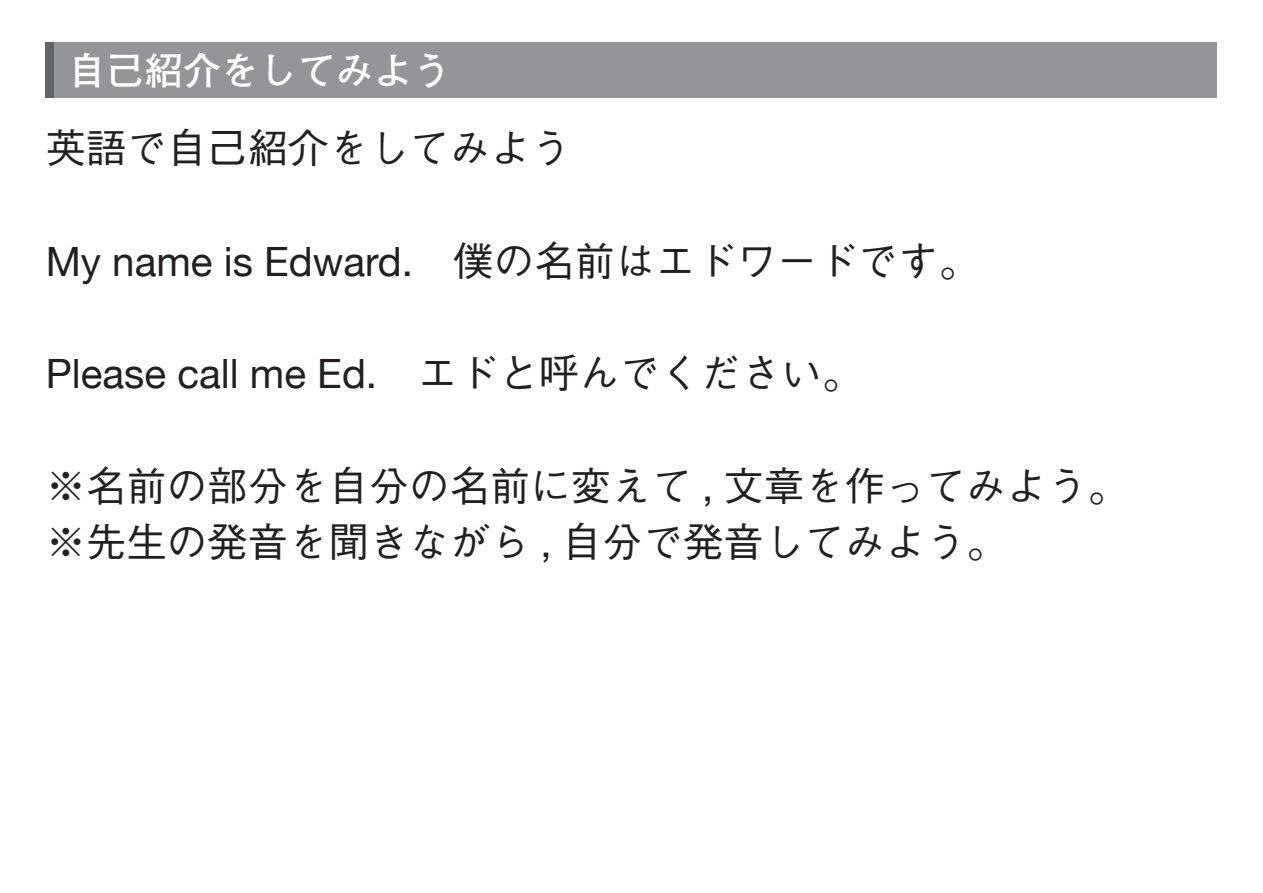
<style>
.page{position:relative;width:1263px;height:893px;background:#fff}
.page>*{position:absolute;margin:0;border:0;box-sizing:border-box;transform-origin:0 0}
.t1{font:500 40.35px/56.4px "Gothic BBB";color:#231f20}
.t2{font:40.35px "Helvetica Neue";color:#231f20}
.t3{font:700 38.25px "Futo Go B101";color:#fff}
.s1{font-family:"Gothic BBB";font-weight:500}
.s2{font-family:"Helvetica Neue";font-weight:400}
</style>
<div class="page">
<div style="left:46px;top:43px;width:1171px;height:55px;background:#939598"></div>
<div style="left:46px;top:43px;width:8px;height:55px;background:#636366"></div>
<p class="t3" style="left:68px;top:48px;width:384px">自己紹介をしてみよう</p>
<p class="t1" style="left:46px;top:121px;width:527px">英語で自己紹介をしてみよう</p>
<p class="t2" style="left:46px;top:232px;width:934px">My name is Edward.<span class="s1">　僕の名前はエドワードです。</span></p>
<p class="t2" style="left:46px;top:345px;width:818px">Please call me Ed.<span class="s1">　エドと呼んでください。</span></p>
<p class="t1" style="left:46px;top:459px;width:1083px">※名前の部分を自分の名前に変えて <span class="s2">,</span> 文章を作ってみよう。※先生の発音を聞きながら <span class="s2">,</span> 自分で発音してみよう。</p>
</div>
